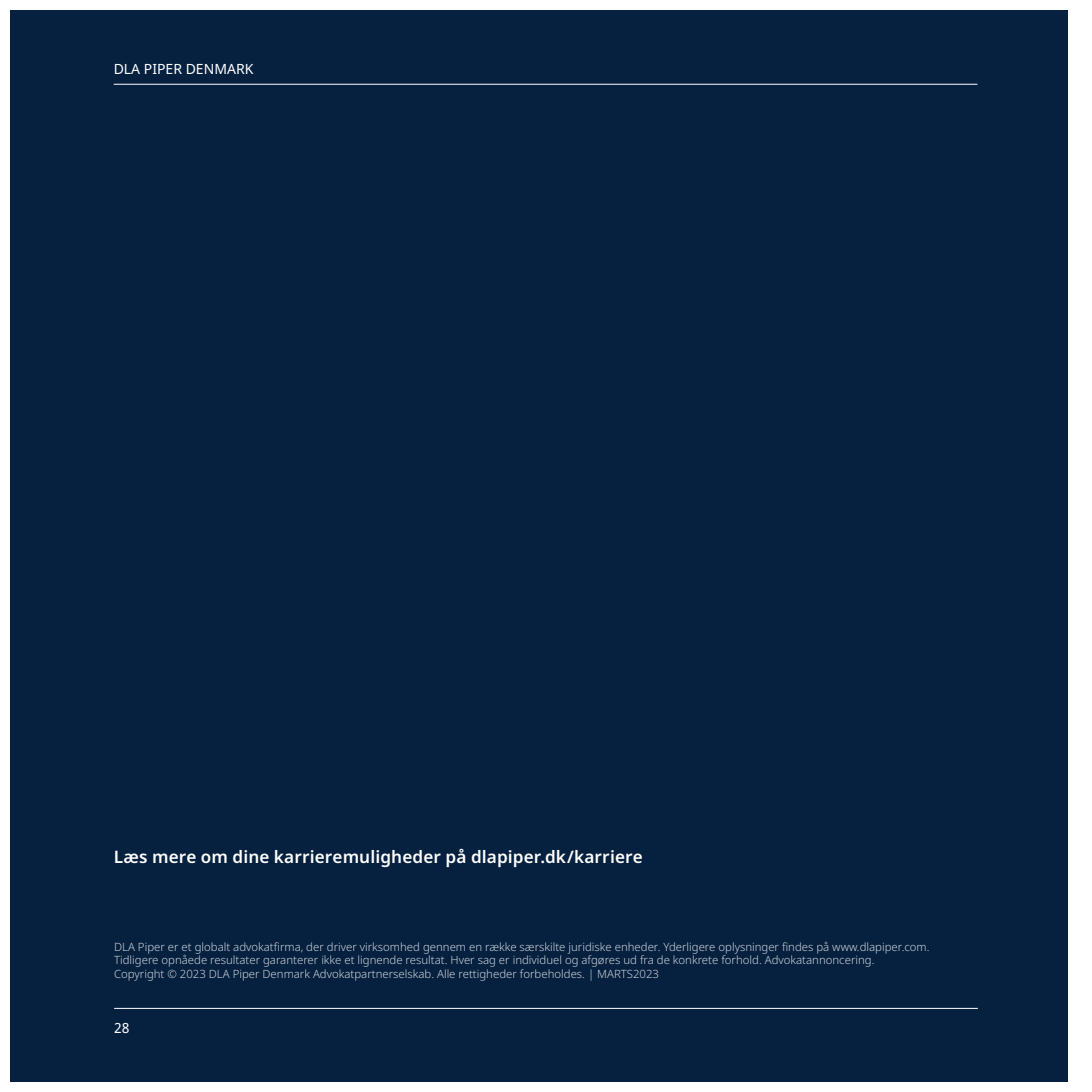
<style>
.page{position:relative;width:1092px;height:1092px;background:#fff}
.page>*{position:absolute;margin:0;border:0;box-sizing:border-box;transform-origin:0 0}
.t1{font:600 17.15px "Noto Sans";letter-spacing:.005em;color:#fff}
.t2{font:14px "Noto Sans";color:#fff}
.t3{font:300 11.38px/13.7px "Noto Sans";color:#fff}
</style>
<div class="page">
<div style="left:10px;top:10px;width:1057px;height:1071px;background:#062140"></div>
<hr style="left:114px;top:84px;width:863px;height:1px;background:#fff">
<hr style="left:114px;top:1007px;width:863px;height:1px;background:#fff">
<p class="t2" style="left:114px;top:59px;width:141px">DLA PIPER DENMARK</p>
<p class="t1" style="left:114px;top:844px;width:530px">Læs mere om dine karrieremuligheder på dlapiper.dk/karriere</p>
<p class="t3" style="left:114px;top:939px;width:816px">DLA Piper er et globalt advokatfirma, der driver virksomhed gennem en række særskilte juridiske enheder. Yderligere oplysninger findes på www.dlapiper.com.<br>Tidligere opnåede resultater garanterer ikke et lignende resultat. Hver sag er individuel og afgøres ud fra de konkrete forhold. Advokatannoncering.<br>Copyright © 2023 DLA Piper Denmark Advokatpartnerselskab. Alle rettigheder forbeholdes. | MARTS2023</p>
<p class="t2" style="left:114px;top:1018px;width:17px">28</p>
</div>
